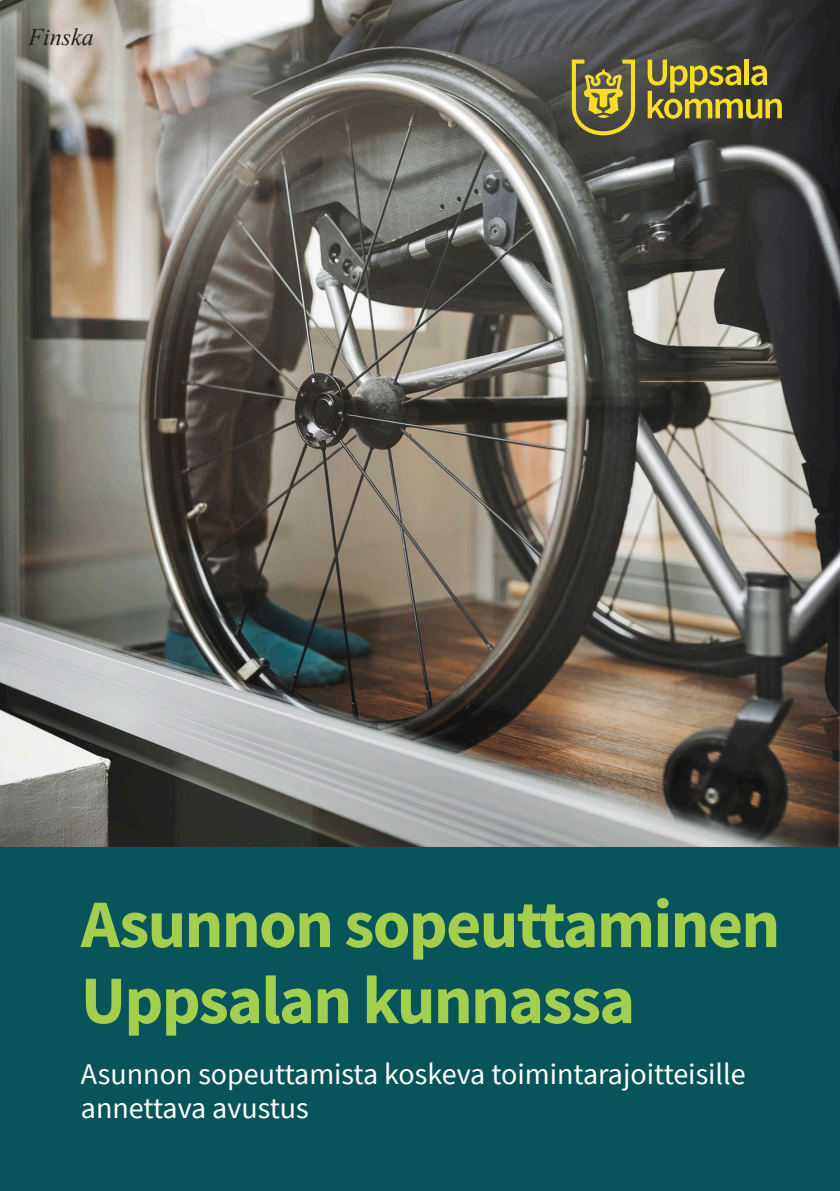
<style>
.page{position:relative;width:840px;height:1191px;background:#fff}
.page>*{position:absolute;margin:0;border:0;box-sizing:border-box;transform-origin:0 0}
.t1{font:700 68px "Source Sans Pro";letter-spacing:-.025em;color:#a4cf4e}
.t2{font:30px/34px "Source Sans Pro";color:#fff}
.t3{font:italic 24px "Times New Roman";color:#231f20}
</style>
<div class="page">
<img style="left:0;top:0;width:839px;height:848px">
<div style="left:0;top:848px;width:839px;height:343px;background:#07545a"></div>
<svg style="left:647px;top:60px;width:134px;height:59px;background:#7f7535"></svg>
<div style="left:743px;top:60px;width:5px;height:25px;background:#f8dd25"></div>
<svg style="left:571px;top:60px;width:63px;height:75px;background:#887f3c"></svg>
<p class="t3" style="left:28px;top:20px;width:67px">Finska</p>
<p class="t1" style="left:81px;top:878px;width:700px">Asunnon sopeuttaminen</p>
<p class="t1" style="left:81px;top:954px;width:555px">Uppsalan kunnassa</p>
<p class="t2" style="left:81px;top:1057px;width:666px">Asunnon sopeuttamista koskeva toimintarajoitteisille annettava avustus</p>
</div>
